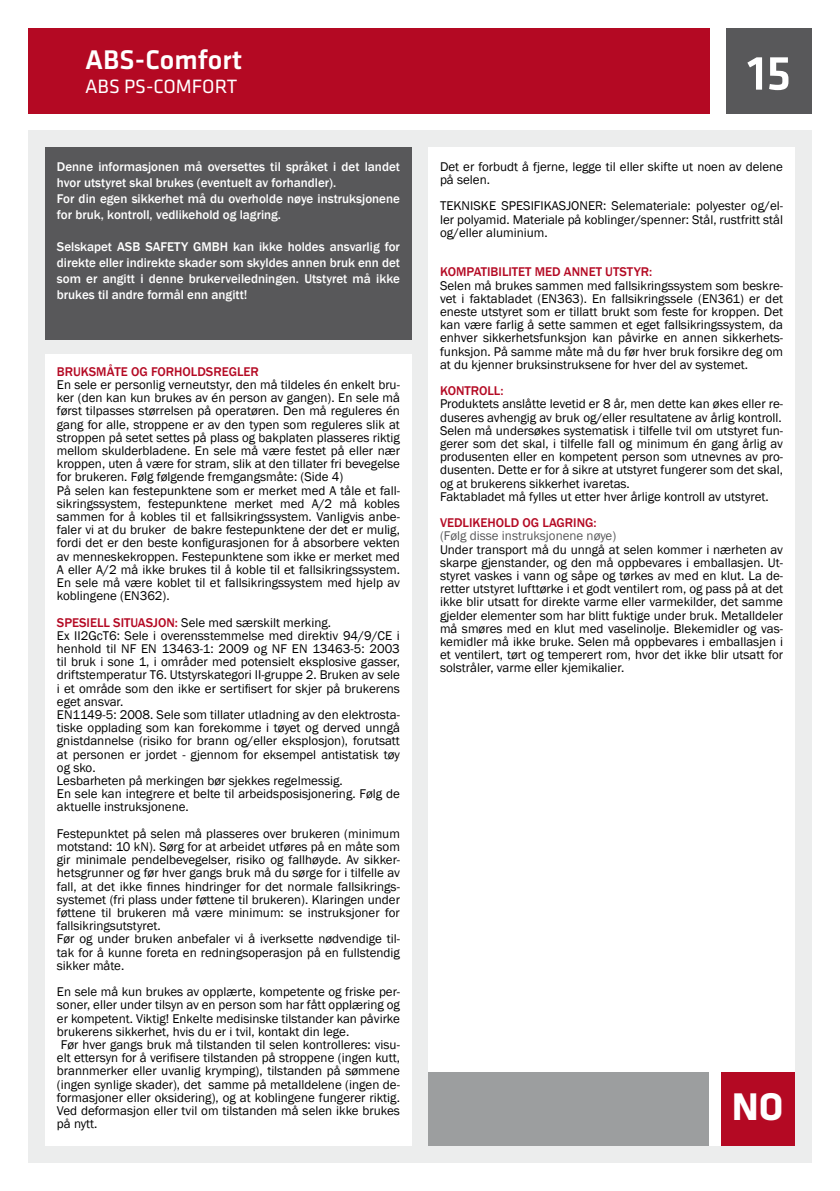
<style>
.page{position:relative;width:840px;height:1191px;background:#fff}
.page>*{position:absolute;margin:0;border:0;box-sizing:border-box;transform-origin:0 0}
.t1{font:500 50px "Klavika";color:#fff}
.t2{font:700 40px "Klavika Basic";color:#fff}
.t3{font:500 28px "Klavika Basic";color:#fff}
.t4{font:20px "Klavika Basic";color:#fff}
.t5{font:13px/13.2px "Franklin Gothic";color:#000}
.t6{font:500 13px/16px "Franklin Gothic";color:#fff}
.t7{font:500 13px "Franklin Gothic";color:#b40923}
.t8{font:13px "Franklin Gothic";color:#58585a}
.s1{font-weight:500;color:#b40923}
</style>
<div class="page">
<div style="left:28px;top:28px;width:681px;height:85px;background:#b40923"></div>
<div style="left:28px;top:130px;width:783px;height:1032px;background:#eceded"></div>
<div style="left:45px;top:354px;width:366px;height:791px;background:#fff"></div>
<div style="left:428px;top:147px;width:366px;height:998px;background:#fff"></div>
<div style="left:45px;top:147px;width:366px;height:193px;background:#58585a"></div>
<div style="left:726px;top:28px;width:85px;height:85px;background:#58585a"></div>
<div style="left:428px;top:1071px;width:281px;height:74px;background:#9c9e9f"></div>
<div style="left:720px;top:1071px;width:74px;height:74px;background:#b40923"></div>
<h3 class="t3" style="left:85px;top:41px;width:158px">ABS-Comfort</h3>
<h3 class="t4" style="left:85px;top:74px;width:153px">ABS PS-COMFORT</h3>
<p class="t6" style="left:57px;top:158px;width:344px">Denne informasjonen må oversettes til språket i det landet hvor utstyret skal brukes (eventuelt av forhandler).<br>For din egen sikkerhet må du overholde nøye instruksjonene for bruk, kontroll, vedlikehold og lagring.</p>
<p class="t6" style="left:57px;top:238px;width:344px;text-align:justify">Selskapet ASB SAFETY GMBH kan ikke holdes ansvarlig for direkte eller indirekte skader som skyldes annen bruk enn det som er angitt i denne brukerveiledningen. Utstyret må ikke brukes til andre formål enn angitt!</p>
<p class="t7" style="left:57px;top:363px;width:203px">BRUKSMÅTE OG FORHOLDSREGLER</p>
<p class="t5" style="left:57px;top:378px;width:344px">En sele er personlig verneutstyr, den må tildeles én enkelt bru&shy;ker (den kan kun brukes av én person av gangen). En sele må først tilpasses størrelsen på operatøren. Den må reguleres én gang for alle, stroppene er av den typen som reguleres slik at stroppen på setet settes på plass og bakplaten plasseres riktig mellom skulderbladene. En sele må være festet på eller nær kroppen, uten å være for stram, slik at den tillater fri bevegelse for brukeren. Følg følgende fremgangsmåte: (Side 4)<br>På selen kan festepunktene som er merket med A tåle et fall&shy;sikringssystem, festepunktene merket med A/2 må kobles sammen for å kobles til et fallsikringssystem. Vanligvis anbe&shy;faler vi at du bruker de bakre festepunktene der det er mulig, fordi det er den beste konfigurasjonen for å absorbere vekten av menneskekroppen. Festepunktene som ikke er merket med A eller A/2 må ikke brukes til å koble til et fallsikringssystem.<br>En sele må være koblet til et fallsikringssystem med hjelp av koblingene (EN362).</p>
<p class="t5" style="left:57px;top:616px;width:344px"><span class="s1">SPESIELL SITUASJON:</span> Sele med særskilt merking.<br>Ex II2GcT6: Sele i overensstemmelse med direktiv 94/9/CE i henhold til NF EN 13463-1: 2009 og NF EN 13463-5: 2003 til bruk i sone 1, i områder med potensielt eksplosive gasser, driftstemperatur T6. Utstyrskategori II-gruppe 2. Bruken av sele i et område som den ikke er sertifisert for skjer på brukerens eget ansvar.<br>EN1149-5: 2008. Sele som tillater utladning av den elektrosta&shy;tiske opplading som kan forekomme i tøyet og derved unngå gnistdannelse (risiko for brann og/eller eksplosjon), forutsatt at personen er jordet - gjennom for eksempel antistatisk tøy og sko.<br>Lesbarheten på merkingen bør sjekkes regelmessig.<br>En sele kan integrere et belte til arbeidsposisjonering. Følg de aktuelle instruksjonene.</p>
<p class="t5" style="left:57px;top:827px;width:344px">Festepunktet på selen må plasseres over brukeren (minimum motstand: 10 kN). Sørg for at arbeidet utføres på en måte som gir minimale pendelbevegelser, risiko og fallhøyde. Av sikker&shy;hetsgrunner og før hver gangs bruk må du sørge for i tilfelle av fall, at det ikke finnes hindringer for det normale fallsikrings&shy;systemet (fri plass under føttene til brukeren). Klaringen under føttene til brukeren må være minimum: se instruksjoner for fallsikringsutstyret.<br>Før og under bruken anbefaler vi å iverksette nødvendige til&shy;tak for å kunne foreta en redningsoperasjon på en fullstendig sikker måte.</p>
<p class="t5" style="left:57px;top:985px;width:344px">En sele må kun brukes av opplærte, kompetente og friske per&shy;soner, eller under tilsyn av en person som har fått opplæring og er kompetent. Viktig! Enkelte medisinske tilstander kan påvirke brukerens sikkerhet, hvis du er i tvil, kontakt din lege.<br>Før hver gangs bruk må tilstanden til selen kontrolleres: visu&shy;elt ettersyn for å verifisere tilstanden på stroppene (ingen kutt, brannmerker eller uvanlig krymping), tilstanden på sømmene (ingen synlige skader), det samme på metalldelene (ingen de&shy;formasjoner eller oksidering), og at koblingene fungerer riktig.<br>Ved deformasjon eller tvil om tilstanden må selen ikke brukes på nytt.</p>
<h1 class="t1" style="left:746px;top:39px;width:46px">15</h1>
<p class="t5" style="left:440px;top:160px;width:344px">Det er forbudt å fjerne, legge til eller skifte ut noen av delene på selen.</p>
<p class="t5" style="left:440px;top:200px;width:344px;text-align:justify">TEKNISKE SPESIFIKASJONER: Selemateriale: polyester og/el&shy;ler polyamid. Materiale på koblinger/spenner: Stål, rustfritt stål og/eller aluminium.</p>
<p class="t7" style="left:440px;top:264px;width:213px">KOMPATIBILITET MED ANNET UTSTYR:</p>
<p class="t5" style="left:440px;top:279px;width:344px;text-align:justify">Selen må brukes sammen med fallsikringssystem som beskre&shy;vet i faktabladet (EN363). En fallsikringssele (EN361) er det eneste utstyret som er tillatt brukt som feste for kroppen. Det kan være farlig å sette sammen et eget fallsikringssystem, da enhver sikkerhetsfunksjon kan påvirke en annen sikkerhets&shy;funksjon. På samme måte må du før hver bruk forsikre deg om at du kjenner bruksinstruksene for hver del av systemet.</p>
<p class="t7" style="left:440px;top:383px;width:65px">KONTROLL:</p>
<p class="t5" style="left:440px;top:398px;width:344px">Produktets anslåtte levetid er 8 år, men dette kan økes eller re&shy;duseres avhengig av bruk og/eller resultatene av årlig kontroll.<br>Selen må undersøkes systematisk i tilfelle tvil om utstyret fun&shy;gerer som det skal, i tilfelle fall og minimum én gang årlig av produsenten eller en kompetent person som utnevnes av pro&shy;dusenten. Dette er for å sikre at utstyret fungerer som det skal, og at brukerens sikkerhet ivaretas.<br>Faktabladet må fylles ut etter hver årlige kontroll av utstyret.</p>
<p class="t7" style="left:440px;top:515px;width:158px">VEDLIKEHOLD OG LAGRING:</p>
<p class="t8" style="left:440px;top:528px;width:177px">(Følg disse instruksjonene nøye)</p>
<p class="t5" style="left:440px;top:543px;width:344px;text-align:justify">Under transport må du unngå at selen kommer i nærheten av skarpe gjenstander, og den må oppbevares i emballasjen. Ut&shy;styret vaskes i vann og såpe og tørkes av med en klut. La de&shy;retter utstyret lufttørke i et godt ventilert rom, og pass på at det ikke blir utsatt for direkte varme eller varmekilder, det samme gjelder elementer som har blitt fuktige under bruk. Metalldeler må smøres med en klut med vaselinolje. Blekemidler og vas&shy;kemidler må ikke bruke. Selen må oppbevares i emballasjen i et ventilert, tørt og temperert rom, hvor det ikke blir utsatt for solstråler, varme eller kjemikalier.</p>
<h2 class="t2" style="left:731px;top:1077px;width:53px">NO</h2>
</div>
